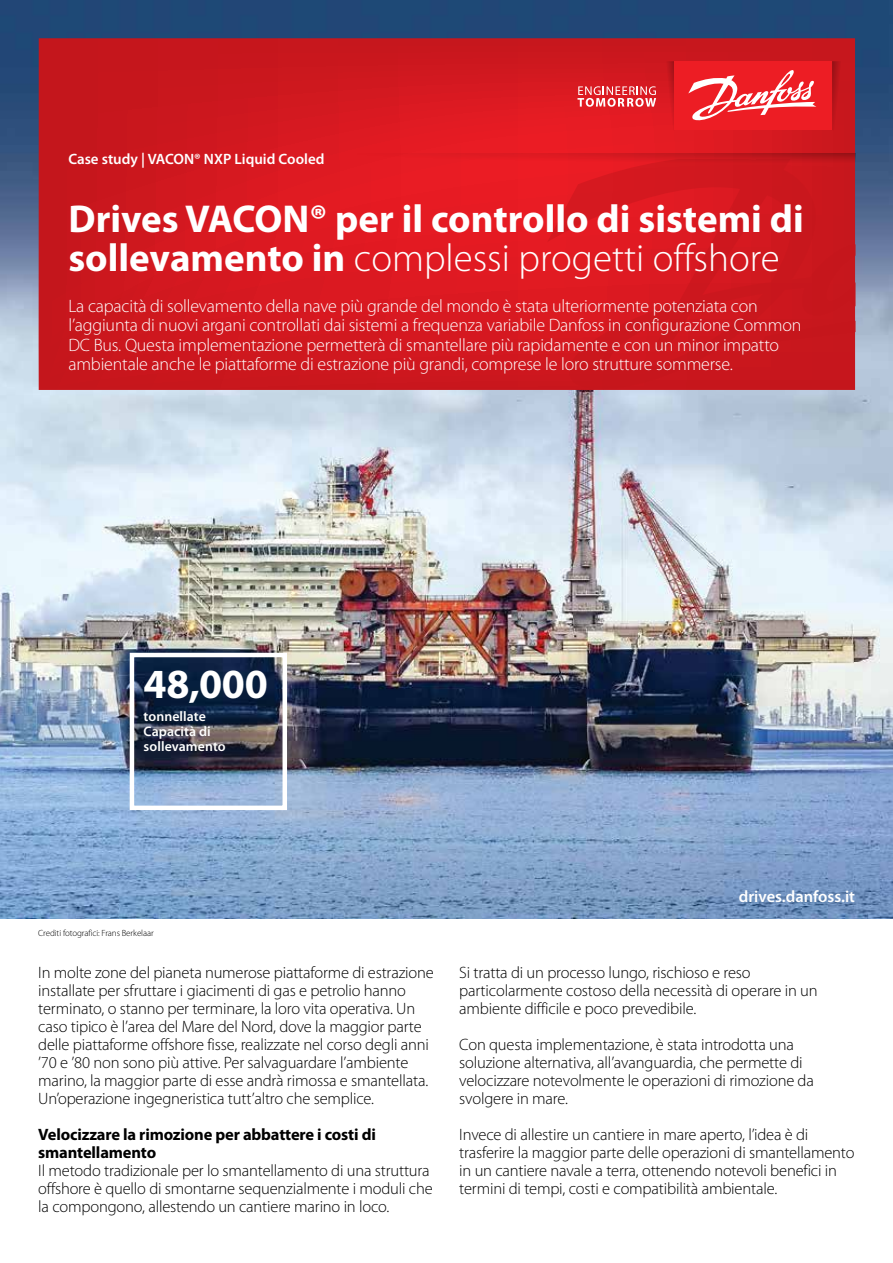
<style>
.page{position:relative;width:893px;height:1263px;background:#fff}
.page>*{position:absolute;margin:0;border:0;box-sizing:border-box;transform-origin:0 0}
.t1{font:700 41.7px "Myriad Pro";color:#fff}
.t2{font:700 39px/39px "Myriad Pro";color:#fff}
.t3{font:300 18px/19.5px "Myriad Pro";letter-spacing:-.01em;color:#fff}
.t4{font:300 16.5px/18px "Myriad Pro";letter-spacing:-.01em;color:#000}
.t5{font:700 16.5px/18px "Myriad Pro";letter-spacing:-.01em;color:#000}
.t6{font:600 16.5px "Myriad Pro";color:#fff}
.t7{font:600 15px "Myriad Pro";color:#fff}
.t8{font:600 13.8px/15px "Myriad Pro";letter-spacing:.005em;color:#fff}
.t9{font:300 9px "Myriad Pro";letter-spacing:-.01em;color:#000}
.s1{font-weight:300}
</style>
<div class="page">
<img style="left:0;top:0;width:893px;height:918px">
<svg style="left:39px;top:38px;width:816px;height:352px"></svg>
<svg style="left:547px;top:166px;width:308px;height:223px;fill:#ce171e"></svg>
<div style="left:130px;top:653px;width:157px;height:157px;border:4px solid #fff"></div>
<svg style="left:832px;top:61px;width:13px;height:69px"></svg>
<svg style="left:662px;top:61px;width:12px;height:69px"></svg>
<svg style="left:358px;top:153px;width:497px;height:13px"></svg>
<div style="left:674px;top:61px;width:158px;height:69px;background:#ed1d24"></div>
<svg style="left:577px;top:86px;width:79px;height:21px"></svg>
<svg style="left:688px;top:70px;width:128px;height:51px"></svg>
<p class="t7" style="left:68px;top:151px;width:258px">Case study | VACON® NXP Liquid Cooled</p>
<h2 class="t2" style="left:68px;top:200px;width:737px">Drives VACON® per il controllo di sistemi di sollevamento in <span class="s1">complessi progetti offshore</span></h2>
<p class="t3" style="left:68px;top:296px;width:734px">La capacità di sollevamento della nave più grande del mondo è stata ulteriormente potenziata con l’aggiunta di nuovi argani controllati dai sistemi a frequenza variabile Danfoss in configurazione Common DC Bus. Questa implementazione permetterà di smantellare più rapidamente e con un minor impatto ambientale anche le piattaforme di estrazione più grandi, comprese le loro strutture sommerse.</p>
<h1 class="t1" style="left:144px;top:660px;width:126px">48,000</h1>
<p class="t8" style="left:144px;top:709px;width:84px">tonnellate<br>Capacità di sollevamento</p>
<p class="t9" style="left:38px;top:928px;width:117px">Crediti fotografici: Frans Berkelaar</p>
<p class="t4" style="left:38px;top:963px;width:397px">In molte zone del pianeta numerose piattaforme di estrazione installate per sfruttare i giacimenti di gas e petrolio hanno terminato, o stanno per terminare, la loro vita operativa. Un caso tipico è l’area del Mare del Nord, dove la maggior parte delle piattaforme offshore fisse, realizzate nel corso degli anni ’70 e ’80 non sono più attive. Per salvaguardare l’ambiente marino, la maggior parte di esse andrà rimossa e smantellata.<br>Un’operazione ingegneristica tutt’altro che semplice.</p>
<p class="t5" style="left:38px;top:1125px;width:339px">Velocizzare la rimozione per abbattere i costi di smantellamento</p>
<p class="t4" style="left:38px;top:1161px;width:396px">Il metodo tradizionale per lo smantellamento di una struttura offshore è quello di smontarne sequenzialmente i moduli che la compongono, allestendo un cantiere marino in loco.</p>
<p class="t6" style="left:739px;top:887px;width:118px">drives.danfoss.it</p>
<p class="t4" style="left:459px;top:963px;width:360px">Si tratta di un processo lungo, rischioso e reso particolarmente costoso della necessità di operare in un ambiente difficile e poco prevedibile.</p>
<p class="t4" style="left:459px;top:1035px;width:356px">Con questa implementazione, è stata introdotta una soluzione alternativa, all’avanguardia, che permette di velocizzare notevolmente le operazioni di rimozione da svolgere in mare.</p>
<p class="t4" style="left:459px;top:1125px;width:397px">Invece di allestire un cantiere in mare aperto, l’idea è di trasferire la maggior parte delle operazioni di smantellamento in un cantiere navale a terra, ottenendo notevoli benefici in termini di tempi, costi e compatibilità ambientale.</p>
</div>
